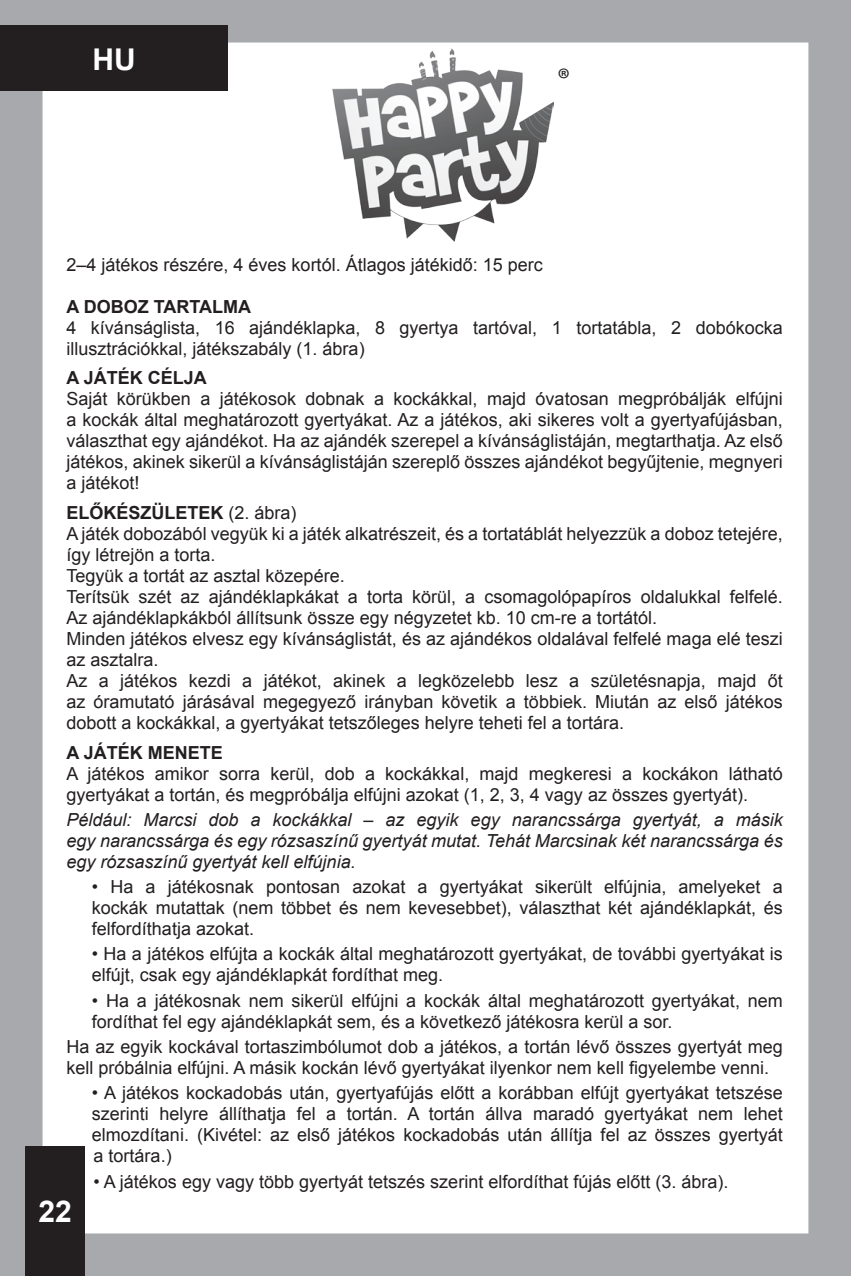
<style>
.page{position:relative;width:851px;height:1276px;background:#fff}
.page>*{position:absolute;margin:0;border:0;box-sizing:border-box;transform-origin:0 0}
.t1{font:700 30px "Arial";color:#fff}
.t2{font:30px "Myriad Pro";color:#231f20}
.t3{font:18px/21px "Arial";color:#231f20}
.t4{font:italic 18px/21px "Arial";color:#231f20;text-align:justify}
.t5{font:700 18px "Arial";color:#231f20}
.s1{font-weight:700}
</style>
<div class="page">
<div style="left:0;top:0;width:850px;height:1276px;background:#a8a9ad"></div>
<div style="left:42px;top:42px;width:767px;height:1192px;background:#fff"></div>
<div style="left:0;top:26px;width:228px;height:65px;background:#231f20"></div>
<div style="left:26px;top:1146px;width:59px;height:130px;background:#231f20"></div>
<img style="left:332px;top:49px;width:221px;height:192px">
<h1 class="t1" style="left:92px;top:39px;width:45px">HU</h1>
<h1 class="t2" style="left:557px;top:61px;width:14px">®</h1>
<p class="t3" style="left:66px;top:254px;width:478px">2–4 játékos részére, 4 éves kortól. Átlagos játékidő: 15 perc</p>
<p class="t5" style="left:66px;top:294px;width:186px">A DOBOZ TARTALMA</p>
<p class="t3" style="left:66px;top:317px;width:717px">4 kívánságlista, 16 ajándéklapka, 8 gyertya tartóval, 1 tortatábla, 2 dobókocka illusztrációkkal, játékszabály (1. ábra)</p>
<p class="t5" style="left:66px;top:366px;width:142px">A JÁTÉK CÉLJA</p>
<p class="t3" style="left:66px;top:389px;width:718px;text-align:justify">Saját körükben a játékosok dobnak a kockákkal, majd óvatosan megpróbálják elfújni a kockák által meghatározott gyertyákat. Az a játékos, aki sikeres volt a gyertyafújásban, választhat egy ajándékot. Ha az ajándék szerepel a kívánságlistáján, megtarthatja. Az első játékos, akinek sikerül a kívánságlistáján szereplő összes ajándékot begyűjtenie, megnyeri a játékot!</p>
<p class="t3" style="left:66px;top:502px;width:718px"><span class="s1">ELŐKÉSZÜLETEK</span> (2. ábra)<br>A játék dobozából vegyük ki a játék alkatrészeit, és a tortatáblát helyezzük a doboz tetejére, így létrejön a torta.<br>Tegyük a tortát az asztal közepére.<br>Terítsük szét az ajándéklapkákat a torta körül, a csomagolópapíros oldalukkal felfelé.<br>Az ajándéklapkákból állítsunk össze egy négyzetet kb. 10 cm-re a tortától.<br>Minden játékos elvesz egy kívánságlistát, és az ajándékos oldalával felfelé maga elé teszi az asztalra.<br>Az a játékos kezdi a játékot, akinek a legközelebb lesz a születésnapja, majd őt az óramutató járásával megegyező irányban követik a többiek. Miután az első játékos dobott a kockákkal, a gyertyákat tetszőleges helyre teheti fel a tortára.</p>
<p class="t5" style="left:66px;top:740px;width:158px">A JÁTÉK MENETE</p>
<p class="t3" style="left:66px;top:763px;width:717px">A játékos amikor sorra kerül, dob a kockákkal, majd megkeresi a kockákon látható gyertyákat a tortán, és megpróbálja elfújni azokat (1, 2, 3, 4 vagy az összes gyertyát).</p>
<p class="t4" style="left:66px;top:809px;width:718px">Például: Marcsi dob a kockákkal – az egyik egy narancssárga gyertyát, a másik egy narancssárga és egy rózsaszínű gyertyát mutat. Tehát Marcsinak két narancssárga és egy rózsaszínű gyertyát kell elfújnia.</p>
<p class="t3" style="left:92px;top:876px;width:692px;text-align:justify">• Ha a játékosnak pontosan azokat a gyertyákat sikerült elfújnia, amelyeket a kockák mutattak (nem többet és nem kevesebbet), választhat két ajándéklapkát, és felfordíthatja azokat.</p>
<p class="t3" style="left:92px;top:944px;width:692px">• Ha a játékos elfújta a kockák által meghatározott gyertyákat, de további gyertyákat is elfújt, csak egy ajándéklapkát fordíthat meg.</p>
<p class="t3" style="left:92px;top:990px;width:692px">• Ha a játékosnak nem sikerül elfújni a kockák által meghatározott gyertyákat, nem fordíthat fel egy ajándéklapkát sem, és a következő játékosra kerül a sor.</p>
<p class="t3" style="left:66px;top:1036px;width:718px">Ha az egyik kockával tortaszimbólumot dob a játékos, a tortán lévő összes gyertyát meg kell próbálnia elfújni. A másik kockán lévő gyertyákat ilyenkor nem kell figyelembe venni.</p>
<p class="t3" style="left:92px;top:1082px;width:692px;text-align:justify">• A játékos kockadobás után, gyertyafújás előtt a korábban elfújt gyertyákat tetszése szerinti helyre állíthatja fel a tortán. A tortán állva maradó gyertyákat nem lehet elmozdítani. (Kivétel: az első játékos kockadobás után állítja fel az összes gyertyát a tortára.)</p>
<p class="t3" style="left:94px;top:1171px;width:636px">• A játékos egy vagy több gyertyát tetszés szerint elfordíthat fújás előtt (3. ábra).</p>
<h1 class="t1" style="left:39px;top:1191px;width:35px">22</h1>
</div>
